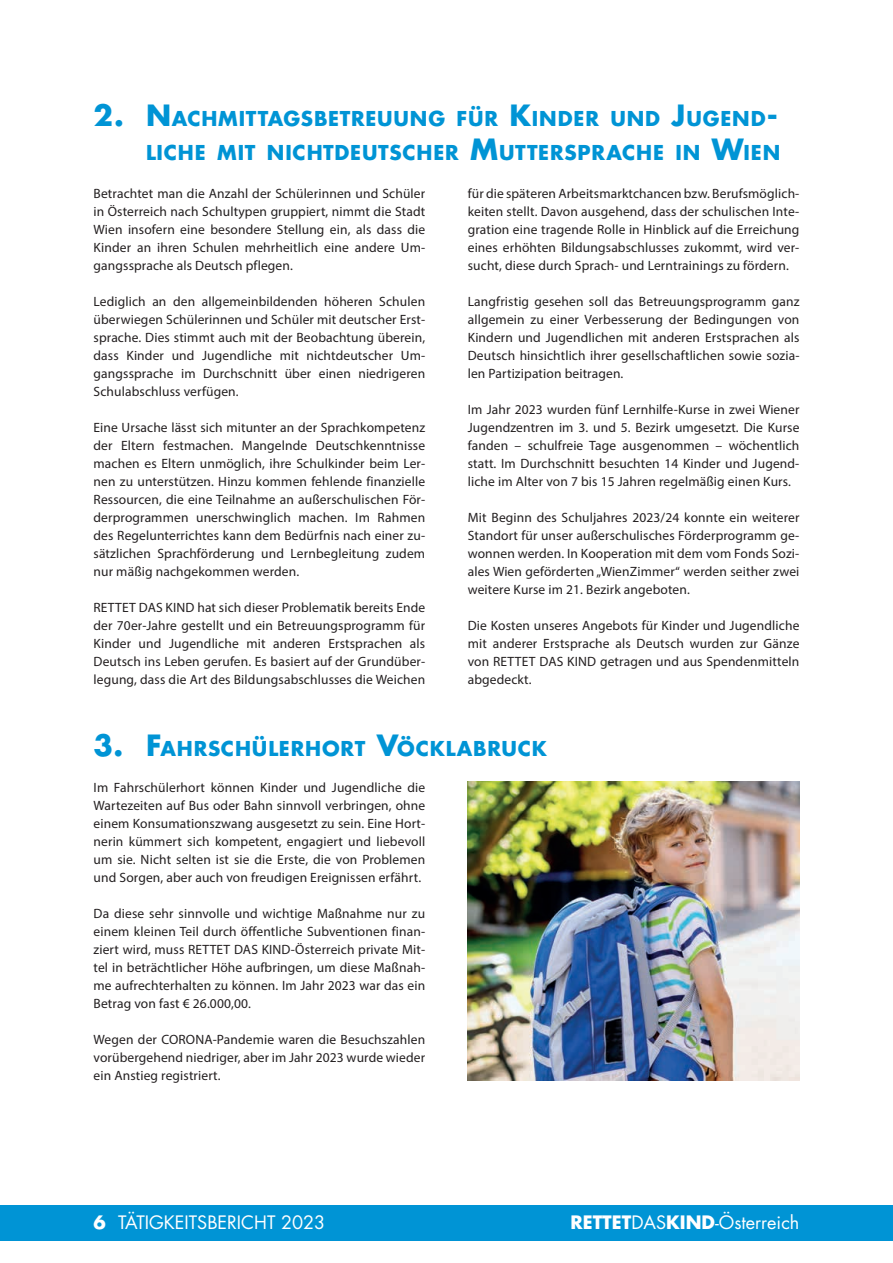
<style>
.page{position:relative;width:893px;height:1263px;background:#fff}
.page>*{position:absolute;margin:0;border:0;box-sizing:border-box;transform-origin:0 0}
.t1{font:700 19.95px/34.2px "Futura Std";letter-spacing:.04em;color:#0094d5;text-align:right}
.t2{font:18px "Futura Std";color:#fff}
.t3{font:13.5px/18px "Myriad Pro";letter-spacing:.01em;color:#231f20;text-align:justify}
.s1{font-size:28.5px}
.s2{font-weight:700}
</style>
<div class="page">
<div style="left:0;top:1205px;width:893px;height:35px;background:#0094d5"></div>
<img style="left:468px;top:782px;width:331px;height:298px">
<h1 class="t1" style="left:94px;top:101px;width:688px"><span class="s1">2. N</span>ACHMITTAGSBETREUUNG FÜR <span class="s1">K</span>INDER UND <span class="s1">J</span>UGEND<span class="s1">-<br></span>LICHE MIT NICHTDEUTSCHER <span class="s1">M</span>UTTERSPRACHE IN <span class="s1">W</span>IEN</h1>
<p class="t3" style="left:94px;top:184px;width:333px">Betrachtet man die Anzahl der Schülerinnen und Schüler in Österreich nach Schultypen gruppiert, nimmt die Stadt Wien insofern eine besondere Stellung ein, als dass die Kinder an ihren Schulen mehrheitlich eine andere Um&shy;gangssprache als Deutsch pflegen.</p>
<p class="t3" style="left:94px;top:292px;width:333px">Lediglich an den allgemeinbildenden höheren Schulen überwiegen Schülerinnen und Schüler mit deutscher Erst&shy;sprache. Dies stimmt auch mit der Beobachtung überein, dass Kinder und Jugendliche mit nichtdeutscher Um&shy;gangssprache im Durchschnitt über einen niedrigeren Schulabschluss verfügen.</p>
<p class="t3" style="left:94px;top:418px;width:333px">Eine Ursache lässt sich mitunter an der Sprachkompetenz der Eltern festmachen. Mangelnde Deutschkenntnisse machen es Eltern unmöglich, ihre Schulkinder beim Ler&shy;nen zu unterstützen. Hinzu kommen fehlende finanzielle Ressourcen, die eine Teilnahme an außerschulischen För&shy;derprogrammen unerschwinglich machen. Im Rahmen des Regelunterrichtes kann dem Bedürfnis nach einer zu&shy;sätzlichen Sprachförderung und Lernbegleitung zudem nur mäßig nachgekommen werden.</p>
<p class="t3" style="left:94px;top:598px;width:333px">RETTET DAS KIND hat sich dieser Problematik bereits Ende der 70er-Jahre gestellt und ein Betreuungsprogramm für Kinder und Jugendliche mit anderen Erstsprachen als Deutsch ins Leben gerufen. Es basiert auf der Grundüber&shy;legung, dass die Art des Bildungsabschlusses die Weichen</p>
<p class="t3" style="left:468px;top:184px;width:333px">für die späteren Arbeitsmarktchancen bzw. Berufsmöglich&shy;keiten stellt. Davon ausgehend, dass der schulischen Inte&shy;gration eine tragende Rolle in Hinblick auf die Erreichung eines erhöhten Bildungsabschlusses zukommt, wird ver&shy;sucht, diese durch Sprach- und Lerntrainings zu fördern.</p>
<p class="t3" style="left:468px;top:292px;width:333px">Langfristig gesehen soll das Betreuungsprogramm ganz allgemein zu einer Verbesserung der Bedingungen von Kindern und Jugendlichen mit anderen Erstsprachen als Deutsch hinsichtlich ihrer gesellschaftlichen sowie sozia&shy;len Partizipation beitragen.</p>
<p class="t3" style="left:468px;top:400px;width:333px">Im Jahr 2023 wurden fünf Lernhilfe-Kurse in zwei Wiener Jugendzentren im 3. und 5. Bezirk umgesetzt. Die Kurse fanden – schulfreie Tage ausgenommen – wöchentlich statt. Im Durchschnitt besuchten 14 Kinder und Jugend&shy;liche im Alter von 7 bis 15 Jahren regelmäßig einen Kurs.</p>
<p class="t3" style="left:468px;top:508px;width:333px">Mit Beginn des Schuljahres 2023/24 konnte ein weiterer Standort für unser außerschulisches Förderprogramm ge&shy;wonnen werden. In Kooperation mit dem vom Fonds Sozi&shy;ales Wien geförderten „WienZimmer“ werden seither zwei weitere Kurse im 21. Bezirk angeboten.</p>
<p class="t3" style="left:468px;top:616px;width:333px">Die Kosten unseres Angebots für Kinder und Jugendliche mit anderer Erstsprache als Deutsch wurden zur Gänze von RETTET DAS KIND getragen und aus Spendenmitteln abgedeckt.</p>
<h1 class="t1" style="left:94px;top:731px;width:454px"><span class="s1">3. F</span>AHRSCHÜLERHORT <span class="s1">V</span>ÖCKLABRUCK</h1>
<p class="t3" style="left:94px;top:778px;width:333px">Im Fahrschülerhort können Kinder und Jugendliche die Wartezeiten auf Bus oder Bahn sinnvoll verbringen, ohne einem Konsumationszwang ausgesetzt zu sein. Eine Hort&shy;nerin kümmert sich kompetent, engagiert und liebevoll um sie. Nicht selten ist sie die Erste, die von Problemen und Sorgen, aber auch von freudigen Ereignissen erfährt.</p>
<p class="t3" style="left:94px;top:904px;width:333px">Da diese sehr sinnvolle und wichtige Maßnahme nur zu einem kleinen Teil durch öffentliche Subventionen finan&shy;ziert wird, muss RETTET DAS KIND-Österreich private Mit&shy;tel in beträchtlicher Höhe aufbringen, um diese Maßnah&shy;me aufrechterhalten zu können. Im Jahr 2023 war das ein Betrag von fast € 26.000,00.</p>
<p class="t3" style="left:94px;top:1030px;width:333px">Wegen der CORONA-Pandemie waren die Besuchszahlen vorübergehend niedriger, aber im Jahr 2023 wurde wieder ein Anstieg registriert.</p>
<h2 class="t2" style="left:94px;top:1211px;width:233px"><span class="s2">6</span> TÄTIGKEITSBERICHT 2023</h2>
<h2 class="t2" style="left:571px;top:1211px;width:230px"><span class="s2">RETTET</span>DAS<span class="s2">KIND</span>-Österreich</h2>
</div>
